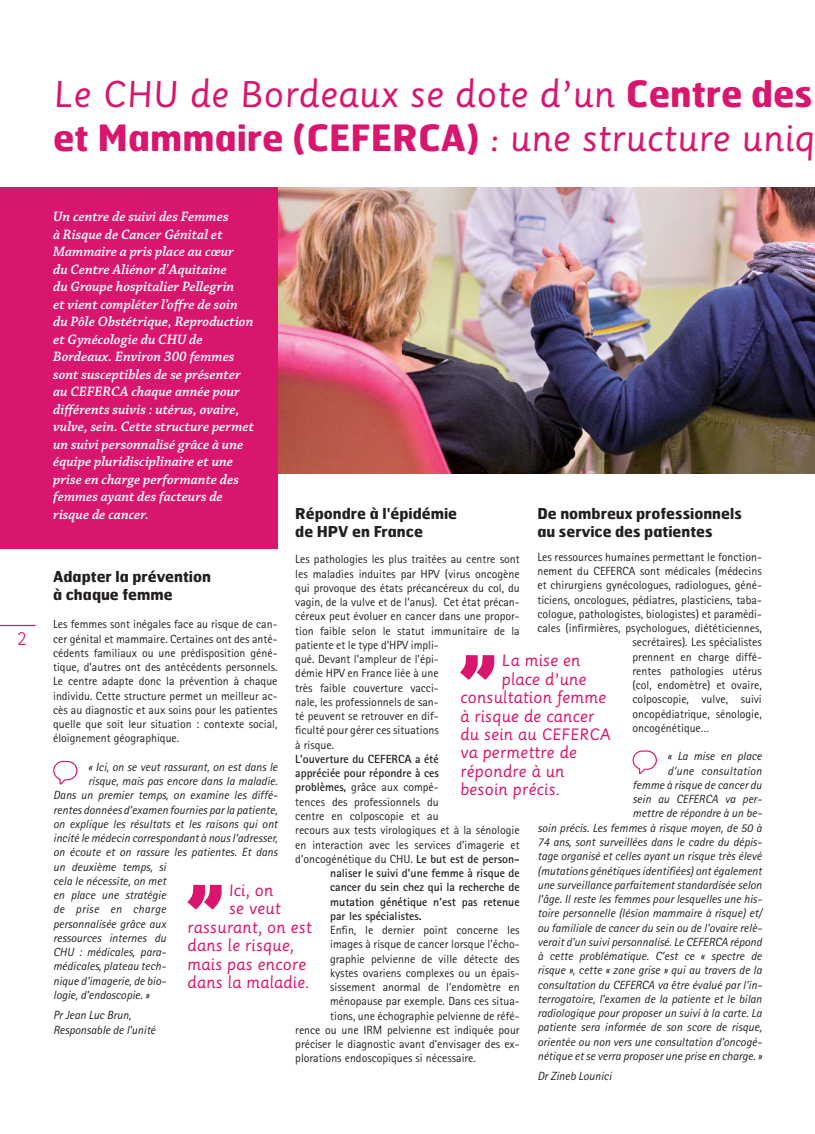
<style>
.page{position:relative;width:815px;height:1134px;background:#fff}
.page>*{position:absolute;margin:0;border:0;box-sizing:border-box;transform-origin:0 0}
.t1{font:700 36.25px "Hermes";color:#d9166e}
.t2{font:36.25px "Sassoon Primary";color:#d9166e}
.t3{font:300 20px "Rotis Sans Serif";color:#d9166e}
.t4{font:16.12px "Sassoon Primary";color:#d9166e}
.t5{font:700 15px/18px "Hermes";color:#231f20}
.t6{font:italic 600 14.38px/17.5px "Chaparral Pro";color:#fff}
.t7{font:11.88px/14.2px "Rotis Sans Serif";color:#231f20;text-align:justify}
.t8{font:italic 11.88px/14.2px "Rotis Sans Serif";color:#231f20}
.t9{font:700 11.88px "Rotis Sans Serif";color:#231f20}
.t10{font:italic 11.88px "Rotis Sans Serif";letter-spacing:.03em;color:#231f20}
.s1{font-family:"Hermes";font-weight:700}
.s2{font-family:"Sassoon Primary";font-weight:400}
.s3{font-weight:700}
</style>
<div class="page">
<svg style="left:53px;top:761px;width:25px;height:24px"></svg>
<svg style="left:633px;top:750px;width:24px;height:24px"></svg>
<img style="left:278px;top:187px;width:536px;height:286px">
<hr style="left:0;top:625px;width:35px;height:1px;background:#d9166e">
<img style="left:814px;top:187px;width:1px;height:286px">
<div style="left:0;top:187px;width:278px;height:362px;background:#d9166e"></div>
<svg style="left:187px;top:885px;width:35px;height:24px"></svg>
<svg style="left:460px;top:655px;width:34px;height:25px"></svg>
<h2 class="t3" style="left:17px;top:631px;width:11px">2</h2>
<h1 class="t2" style="left:53px;top:79px;width:761px">Le CHU de Bordeaux se dote d’un <span class="s1">Centre des</span></h1>
<h1 class="t1" style="left:53px;top:121px;width:763px">et Mammaire (CEFERCA) <span class="s2">: une structure uniq</span></h1>
<p class="t6" style="left:53px;top:209px;width:203px">Un centre de suivi des Femmes<br>à Risque de Cancer Génital et<br>Mammaire a pris place au cœur<br>du Centre Aliénor d'Aquitaine<br>du Groupe hospitalier Pellegrin<br>et vient compléter l’offre de soin du Pôle Obstétrique, Reproduction et Gynécologie du CHU de<br>Bordeaux. Environ 300 femmes sont susceptibles de se présenter au CEFERCA chaque année pour différents suivis : utérus, ovaire, vulve, sein. Cette structure permet un suivi personnalisé grâce à une équipe pluridisciplinaire et une prise en charge performante des femmes ayant des facteurs de risque de cancer.</p>
<p class="t5" style="left:295px;top:505px;width:163px">Répondre à l'épidémie de HPV en France</p>
<p class="t7" style="left:295px;top:553px;width:226px;text-align:left">Les pathologies les plus traitées au centre sont les maladies induites par HPV (virus oncogène qui provoque des états précancéreux du col, du vagin, de la vulve et de l’anus). Cet état précan&shy;céreux peut évoluer en cancer dans une propor&shy;tion faible selon le statut immunitaire de la patiente et le type d’HPV impli-<br>qué. Devant l’ampleur de l’épi-<br>démie HPV en France liée à une<br>très faible couverture vacci-<br>nale, les professionnels de san-<br>té peuvent se retrouver en dif-<br>ficulté pour gérer ces situations<br>à risque.</p>
<p class="t9" style="left:295px;top:755px;width:145px">L’ouverture du CEFERCA a été</p>
<p class="t9" style="left:295px;top:769px;width:145px">appréciée pour répondre à ces</p>
<p class="t7" style="left:295px;top:781px;width:145px"><span class="s3">problèmes,</span> grâce aux compé-</p>
<p class="t7" style="left:295px;top:796px;width:145px">tences des professionnels du</p>
<p class="t7" style="left:295px;top:810px;width:145px">centre en colposcopie et au</p>
<p class="t7" style="left:295px;top:824px;width:226px">recours aux tests virologiques et à la sénologie</p>
<p class="t7" style="left:295px;top:838px;width:226px">en interaction avec les services d’imagerie et</p>
<p class="t7" style="left:295px;top:853px;width:226px">d’oncogénétique du CHU. <span class="s3">Le but est de person-</span></p>
<p class="t9" style="left:330px;top:869px;width:191px">naliser le suivi d’une femme à risque de</p>
<p class="t9" style="left:330px;top:883px;width:191px">cancer du sein chez qui la recherche de</p>
<p class="t9" style="left:330px;top:897px;width:191px">mutation génétique n’est pas retenue</p>
<p class="t9" style="left:330px;top:911px;width:93px">par les spécialistes.</p>
<p class="t7" style="left:330px;top:924px;width:191px">Enfin, le dernier point concerne les</p>
<p class="t7" style="left:330px;top:938px;width:191px">images à risque de cancer lorsque l’écho-</p>
<p class="t7" style="left:330px;top:952px;width:191px">graphie pelvienne de ville détecte des</p>
<p class="t7" style="left:330px;top:967px;width:191px">kystes ovariens complexes ou un épais-</p>
<p class="t7" style="left:330px;top:981px;width:191px">sissement anormal de l’endomètre en</p>
<p class="t7" style="left:330px;top:995px;width:191px">ménopause par exemple. Dans ces situa-</p>
<p class="t7" style="left:330px;top:1009px;width:191px">tions, une échographie pelvienne de réfé-</p>
<p class="t7" style="left:295px;top:1024px;width:226px">rence ou une IRM pelvienne est indiquée pour</p>
<p class="t7" style="left:295px;top:1038px;width:226px">préciser le diagnostic avant d’envisager des ex-</p>
<p class="t7" style="left:295px;top:1052px;width:182px">plorations endoscopiques si nécessaire.</p>
<p class="t5" style="left:537px;top:505px;width:206px">De nombreux professionnels au service des patientes</p>
<p class="t7" style="left:537px;top:551px;width:226px">Les ressources humaines permettant le fonction-</p>
<p class="t7" style="left:537px;top:565px;width:226px">nement du CEFERCA sont médicales (médecins</p>
<p class="t7" style="left:537px;top:579px;width:226px">et chirurgiens gynécologues, radiologues, géné-</p>
<p class="t7" style="left:537px;top:594px;width:226px">ticiens, oncologues, pédiatres, plasticiens, taba-</p>
<p class="t7" style="left:537px;top:608px;width:226px">cologue, pathologistes, biologistes) et paramédi-</p>
<p class="t7" style="left:537px;top:622px;width:226px">cales (infirmières, psychologues, diététiciennes,</p>
<p class="t7" style="left:633px;top:636px;width:131px">secrétaires). Les spécialistes</p>
<p class="t7" style="left:633px;top:651px;width:131px">prennent en charge diffé-</p>
<p class="t7" style="left:633px;top:665px;width:131px">rentes pathologies utérus</p>
<p class="t7" style="left:633px;top:679px;width:131px">(col, endomètre) et ovaire,</p>
<p class="t7" style="left:633px;top:693px;width:131px">colposcopie, vulve, suivi</p>
<p class="t7" style="left:633px;top:708px;width:131px">oncopédiatrique, sénologie,</p>
<p class="t7" style="left:633px;top:722px;width:78px">oncogénétique…</p>
<p class="t8" style="left:537px;top:750px;width:226px;text-align:right">« La mise en place<br>d’une consultation<br>femme à risque de cancer du<br>sein au CEFERCA va per-<br>mettre de répondre à un be-<br>soin précis. Les femmes à risque moyen, de 50 à 74 ans, sont surveillées dans le cadre du dépis&shy;tage organisé et celles ayant un risque très élevé (mutations génétiques identifiées) ont également une surveillance parfaitement standardisée selon l’âge. Il reste les femmes pour lesquelles une his&shy;toire personnelle (lésion mammaire à risque) et/ ou familiale de cancer du sein ou de l’ovaire relè&shy;verait d’un suivi personnalisé. Le CEFERCA répond à cette problématique. C’est ce « spectre de risque », cette « zone grise » qui au travers de la consultation du CEFERCA va être évalué par l’in&shy;terrogatoire, l’examen de la patiente et le bilan radiologique pour proposer un suivi à la carte. La patiente sera informée de son score de risque, orientée ou non vers une consultation d’oncogé&shy;nétique et se verra proposer une prise en charge. »</p>
<p class="t8" style="left:537px;top:1070px;width:76px">Dr Zineb Lounici</p>
<p class="t5" style="left:53px;top:569px;width:160px">Adapter la prévention à chaque femme</p>
<p class="t7" style="left:53px;top:618px;width:226px">Les femmes sont inégales face au risque de can&shy;cer génital et mammaire. Certaines ont des anté&shy;cédents familiaux ou une prédisposition géné&shy;tique, d’autres ont des antécédents personnels.<br>Le centre adapte donc la prévention à chaque individu. Cette structure permet un meilleur ac&shy;cès au diagnostic et aux soins pour les patientes quelle que soit leur situation : contexte social, éloignement géographique.</p>
<p class="t8" style="left:88px;top:761px;width:191px">« Ici, on se veut rassurant, on est dans le</p>
<p class="t8" style="left:88px;top:775px;width:191px">risque, mais pas encore dans la maladie.</p>
<p class="t8" style="left:53px;top:789px;width:226px">Dans un premier temps, on examine les diffé-</p>
<p class="t8" style="left:53px;top:804px;width:226px">rentes données d’examen fournies par la patiente,</p>
<p class="t8" style="left:53px;top:818px;width:226px">on explique les résultats et les raisons qui ont</p>
<p class="t8" style="left:53px;top:832px;width:226px">incité le médecin correspondant à nous l’adresser,</p>
<p class="t8" style="left:53px;top:846px;width:226px">on écoute et on rassure les patientes. Et dans</p>
<p class="t8" style="left:53px;top:861px;width:114px">un deuxième temps, si</p>
<p class="t8" style="left:53px;top:875px;width:114px">cela le nécessite, on met</p>
<p class="t8" style="left:53px;top:889px;width:114px">en place une stratégie</p>
<p class="t10" style="left:53px;top:905px;width:114px">de prise en charge</p>
<p class="t8" style="left:53px;top:918px;width:114px">personnalisée grâce aux</p>
<p class="t8" style="left:53px;top:932px;width:114px">ressources internes du</p>
<p class="t8" style="left:53px;top:946px;width:114px">CHU : médicales, para-</p>
<p class="t8" style="left:53px;top:960px;width:114px">médicales, plateau tech-</p>
<p class="t8" style="left:53px;top:975px;width:114px">nique d’imagerie, de bio-</p>
<p class="t8" style="left:53px;top:989px;width:98px">logie, d’endoscopie. »</p>
<p class="t8" style="left:53px;top:1009px;width:104px">Pr Jean Luc Brun,<br>Responsable de l’unité</p>
<h3 class="t4" style="left:501px;top:653px;width:81px">La mise en</h3>
<h3 class="t4" style="left:501px;top:672px;width:87px">place d’une</h3>
<h3 class="t4" style="left:460px;top:690px;width:148px">consultation femme</h3>
<h3 class="t4" style="left:460px;top:709px;width:136px">à risque de cancer</h3>
<h3 class="t4" style="left:460px;top:727px;width:152px">du sein au CEFERCA</h3>
<h3 class="t4" style="left:460px;top:746px;width:119px">va permettre de</h3>
<h3 class="t4" style="left:460px;top:764px;width:106px">répondre à un</h3>
<h3 class="t4" style="left:460px;top:782px;width:102px">besoin précis.</h3>
<h3 class="t4" style="left:229px;top:883px;width:46px">Ici, on</h3>
<h3 class="t4" style="left:229px;top:902px;width:53px">se veut</h3>
<h3 class="t4" style="left:187px;top:920px;width:126px">rassurant, on est</h3>
<h3 class="t4" style="left:187px;top:938px;width:109px">dans le risque,</h3>
<h3 class="t4" style="left:187px;top:957px;width:120px">mais pas encore</h3>
<h3 class="t4" style="left:187px;top:975px;width:124px">dans la maladie.</h3>
</div>
